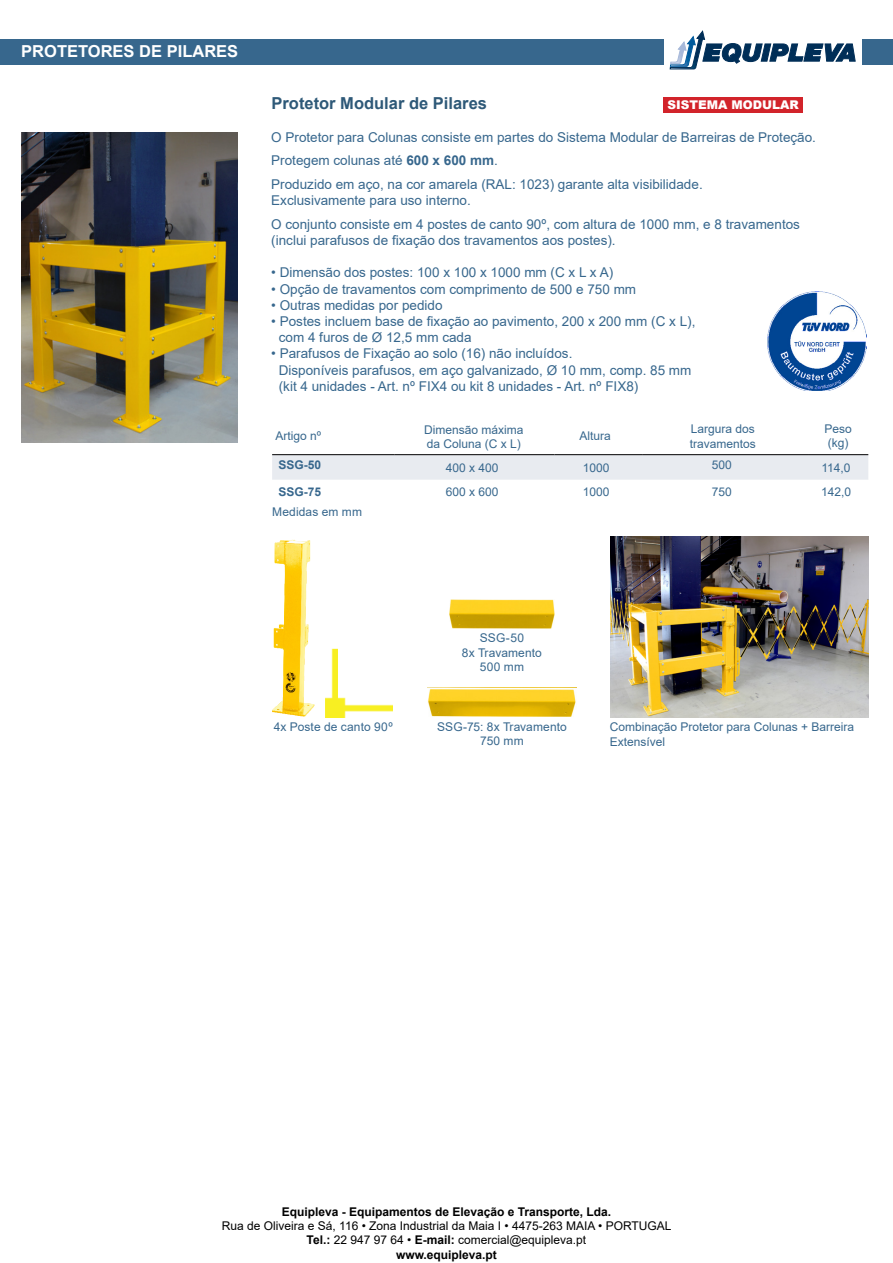
<style>
.page{position:relative;width:893px;height:1263px;background:#fff}
.page>*{position:absolute;margin:0;border:0;box-sizing:border-box;transform-origin:0 0}
.t1{font:700 16.5px "Arial";color:#2e5978}
.t2{font:700 16.5px "Arial";color:#fff}
.t3{font:13.5px/23.7px "Arial";color:#37678d}
.t4{font:12px/14.4px "Arial";color:#37678d}
.t5{font:12px/14.4px "Arial";color:#000;text-align:center}
.t6{font:700 12px "Arial";color:#000}
.t7{font:900 12px "Arial";color:#fff}
.t8{font:700 12px "Arial";color:#37678d}
.s1{font-weight:700}
</style>
<div class="page">
<div style="left:0;top:39px;width:663px;height:26px;background:#37678d"></div>
<div style="left:862px;top:39px;width:31px;height:26px;background:#37678d"></div>
<svg style="left:670px;top:31px;width:186px;height:38px"></svg>
<div style="left:272px;top:455px;width:596px;height:25px;background:#e8ebf0"></div>
<hr style="left:272px;top:454px;width:122px;height:1px;background:#000">
<hr style="left:394px;top:454px;width:161px;height:1px;background:#000">
<hr style="left:555px;top:454px;width:87px;height:1px;background:#000">
<hr style="left:642px;top:454px;width:166px;height:1px;background:#000">
<hr style="left:808px;top:454px;width:60px;height:1px;background:#000">
<img style="left:768px;top:292px;width:99px;height:99px">
<img style="left:21px;top:132px;width:216px;height:310px">
<img style="left:610px;top:537px;width:259px;height:181px">
<img style="left:449px;top:600px;width:106px;height:29px">
<img style="left:428px;top:689px;width:148px;height:28px">
<img style="left:325px;top:649px;width:68px;height:68px">
<img style="left:272px;top:539px;width:43px;height:178px">
<div style="left:663px;top:97px;width:140px;height:16px;background:#d2232a"></div>
<p class="t2" style="left:21px;top:40px;width:218px">PROTETORES DE PILARES</p>
<p class="t1" style="left:272px;top:92px;width:217px">Protetor Modular de Pilares</p>
<p class="t7" style="left:668px;top:96px;width:133px">SISTEMA MODULAR</p>
<p class="t3" style="left:271px;top:125px;width:546px">O Protetor para Colunas consiste em partes do Sistema Modular de Barreiras de Proteção.<br>Protegem colunas até <span class="s1">600 x 600 mm</span>.<br>Produzido em aço, na cor amarela (RAL: 1023) garante alta visibilidade.</p>
<p class="t3" style="left:271px;top:188px;width:530px">Exclusivamente para uso interno.<br>O conjunto consiste em 4 postes de canto 90º, com altura de 1000 mm, e 8 travamentos</p>
<p class="t3" style="left:271px;top:228px;width:346px">(inclui parafusos de fixação dos travamentos aos postes).</p>
<p class="t3" style="left:271px;top:261px;width:343px">• Dimensão dos postes: 100 x 100 x 1000 mm (C x L x A)</p>
<p class="t3" style="left:271px;top:277px;width:366px">• Opção de travamentos com comprimento de 500 e 750 mm</p>
<p class="t3" style="left:271px;top:293px;width:173px">• Outras medidas por pedido</p>
<p class="t3" style="left:279px;top:313px;width:418px;line-height:16.2px;text-indent:-8px">• Postes incluem base de fixação ao pavimento, 200 x 200 mm (C x L), com 4 furos de Ø 12,5 mm cada</p>
<p class="t3" style="left:279px;top:346px;width:414px;line-height:16.2px;text-indent:-8px">• Parafusos de Fixação ao solo (16) não incluídos.<br>Disponíveis parafusos, em aço galvanizado, Ø 10 mm, comp. 85 mm (kit 4 unidades - Art. nº FIX4 ou kit 8 unidades - Art. nº FIX8)</p>
<p class="t4" style="left:275px;top:429px;width:47px">Artigo nº</p>
<p class="t4" style="left:580px;top:429px;width:33px">Altura</p>
<p class="t4" style="left:690px;top:422px;width:68px">Largura dos travamentos</p>
<p class="t4" style="left:824px;top:421px;width:29px">Peso (kg)</p>
<p class="t4" style="left:424px;top:422px;width:101px">Dimensão máxima da Coluna (C x L)</p>
<p class="t8" style="left:279px;top:457px;width:44px">SSG-50</p>
<p class="t4" style="left:446px;top:460px;width:54px">400 x 400</p>
<p class="t4" style="left:583px;top:460px;width:28px">1000</p>
<p class="t4" style="left:712px;top:458px;width:22px">500</p>
<p class="t4" style="left:821px;top:460px;width:31px">114,0</p>
<p class="t8" style="left:279px;top:483px;width:44px">SSG-75</p>
<p class="t4" style="left:446px;top:484px;width:54px">600 x 600</p>
<p class="t4" style="left:583px;top:484px;width:28px">1000</p>
<p class="t4" style="left:712px;top:484px;width:22px">750</p>
<p class="t4" style="left:821px;top:484px;width:32px">142,0</p>
<p class="t4" style="left:272px;top:505px;width:91px">Medidas em mm</p>
<p class="t4" style="left:462px;top:631px;width:81px;text-align:center">SSG-50<br>8x Travamento<br>500 mm</p>
<p class="t4" style="left:274px;top:720px;width:120px">4x Poste de canto 90º</p>
<p class="t4" style="left:437px;top:719px;width:131px;text-align:center">SSG-75: 8x Travamento<br>750 mm</p>
<p class="t4" style="left:610px;top:720px;width:246px">Combinação Protetor para Colunas + Barreira<br>Extensível</p>
<p class="t6" style="left:282px;top:1203px;width:331px">Equipleva - Equipamentos de Elevação e Transporte, Lda.</p>
<p class="t5" style="left:222px;top:1218px;width:451px">Rua de Oliveira e Sá, 116 • Zona Industrial da Maia I • 4475-263 MAIA • PORTUGAL<br><span class="s1">Tel.:</span> 22 947 97 64 • <span class="s1">E-mail:</span> comercial@equipleva.pt<br><span class="s1">www.equipleva.pt</span></p>
</div>
